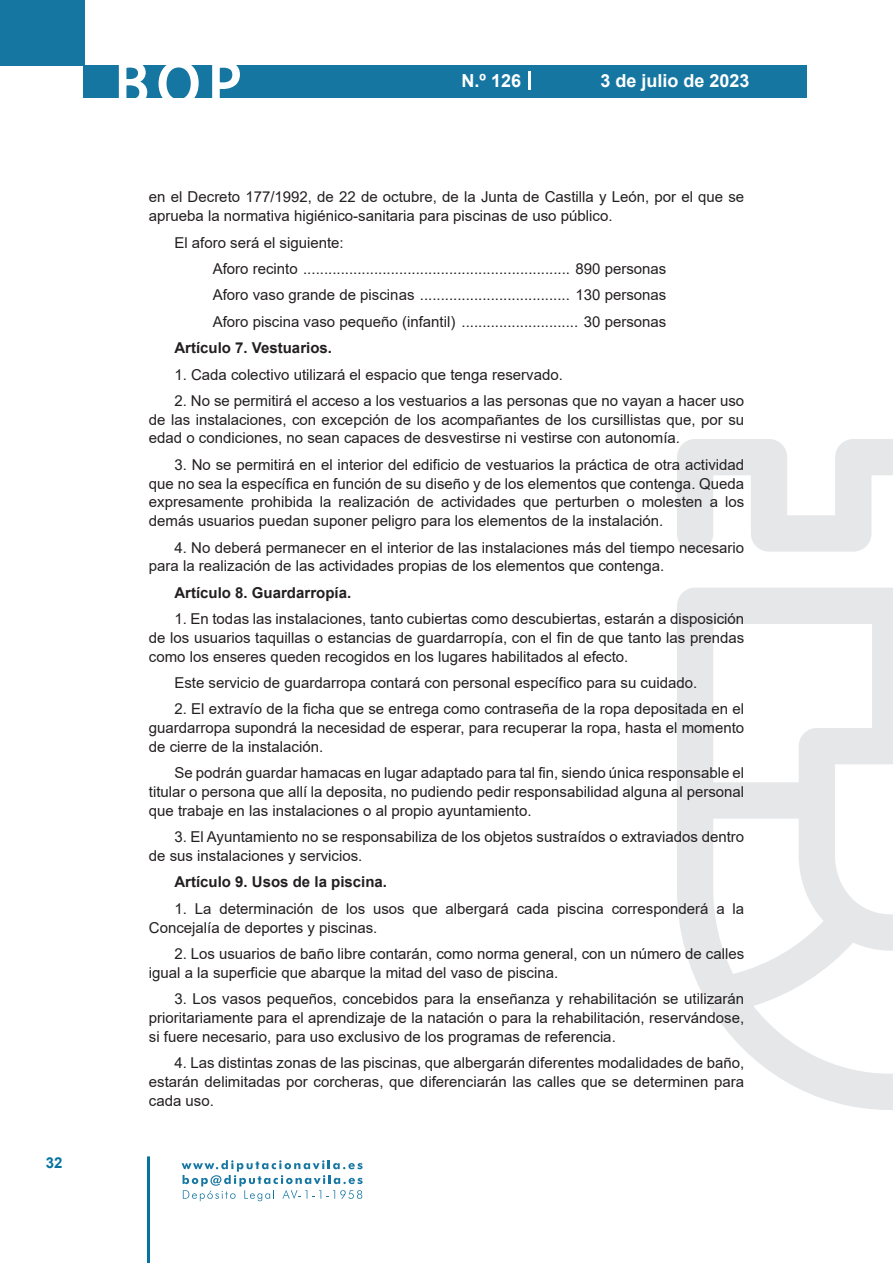
<style>
.page{position:relative;width:893px;height:1263px;background:#fff}
.page>*{position:absolute;margin:0;border:0;box-sizing:border-box;transform-origin:0 0}
.t1{font:500 61.5px "Avant Garde";color:#fff}
.t2{font:700 18px "Arial";color:#fff}
.texto_normal{font:15px/18.8px "Arial";color:#231f20;text-align:justify}
.texto_normal-2{font:700 15px "Arial";color:#231f20}
.t3{font:700 15px "Arial";color:#04739f}
</style>
<div class="page">
<div style="left:0;top:0;width:85px;height:65px;background:#1676a2"></div>
<div style="left:84px;top:65px;width:723px;height:33px;background:#1676a2"></div>
<svg style="left:118px;top:65px;width:30px;height:33px"></svg>
<svg style="left:158px;top:65px;width:41px;height:33px"></svg>
<svg style="left:212px;top:65px;width:28px;height:33px"></svg>
<svg style="left:182px;top:1160px;width:181px;height:41px"></svg>
<hr style="left:147px;top:1156px;width:3px;height:107px;background:#04739f">
<svg style="left:529px;top:71px;width:2px;height:19px"></svg>
<svg style="left:677px;top:439px;width:216px;height:671px"></svg>
<p class="t3" style="left:46px;top:1152px;width:18px">32</p>
<h1 class="t1" style="left:115px;top:46px;width:128px">BOP</h1>
<p class="t2" style="left:462px;top:68px;width:61px">N.º 126</p>
<p class="t2" style="left:600px;top:68px;width:151px">3 de julio de 2023</p>
<p class="texto_normal" style="left:149px;top:188px;width:597px">en el Decreto 177/1992, de 22 de octubre, de la Junta de Castilla y León, por el que se aprueba la normativa higiénico-sanitaria para piscinas de uso público.</p>
<p class="texto_normal" style="left:174px;top:233px;width:171px">El aforo será el siguiente:</p>
<p class="texto_normal" style="left:213px;top:259px;width:455px">Aforo recinto ................................................................ 890 personas</p>
<p class="texto_normal" style="left:213px;top:286px;width:455px">Aforo vaso grande de piscinas .................................... 130 personas</p>
<p class="texto_normal" style="left:213px;top:312px;width:455px">Aforo piscina vaso pequeño (infantil) ............................ 30 personas</p>
<p class="texto_normal-2" style="left:174px;top:337px;width:159px">Artículo 7. Vestuarios.</p>
<p class="texto_normal" style="left:174px;top:365px;width:390px">1. Cada colectivo utilizará el espacio que tenga reservado.</p>
<p class="texto_normal" style="left:149px;top:391px;width:597px;text-indent:26px">2. No se permitirá el acceso a los vestuarios a las personas que no vayan a hacer uso de las instalaciones, con excepción de los acompañantes de los cursillistas que, por su edad o condiciones, no sean capaces de desvestirse ni vestirse con autonomía.</p>
<p class="texto_normal" style="left:149px;top:455px;width:597px;text-indent:26px">3. No se permitirá en el interior del edificio de vestuarios la práctica de otra actividad que no sea la específica en función de su diseño y de los elementos que contenga. Queda expresamente prohibida la realización de actividades que perturben o molesten a los demás usuarios puedan suponer peligro para los elementos de la instalación.</p>
<p class="texto_normal" style="left:149px;top:538px;width:597px;text-indent:26px">4. No deberá permanecer en el interior de las instalaciones más del tiempo necesario para la realización de las actividades propias de los elementos que contenga.</p>
<p class="texto_normal-2" style="left:174px;top:582px;width:178px">Artículo 8. Guardarropía.</p>
<p class="texto_normal" style="left:149px;top:609px;width:597px;text-indent:26px">1. En todas las instalaciones, tanto cubiertas como descubiertas, estarán a disposición de los usuarios taquillas o estancias de guardarropía, con el fin de que tanto las prendas como los enseres queden recogidos en los lugares habilitados al efecto.</p>
<p class="texto_normal" style="left:174px;top:673px;width:524px">Este servicio de guardarropa contará con personal específico para su cuidado.</p>
<p class="texto_normal" style="left:149px;top:700px;width:597px;text-indent:26px">2. El extravío de la ficha que se entrega como contraseña de la ropa depositada en el guardarropa supondrá la necesidad de esperar, para recuperar la ropa, hasta el momento de cierre de la instalación.</p>
<p class="texto_normal" style="left:149px;top:764px;width:597px;text-indent:26px">Se podrán guardar hamacas en lugar adaptado para tal fin, siendo única responsable el titular o persona que allí la deposita, no pudiendo pedir responsabilidad alguna al personal que trabaje en las instalaciones o al propio ayuntamiento.</p>
<p class="texto_normal" style="left:149px;top:827px;width:597px;text-indent:26px">3. El Ayuntamiento no se responsabiliza de los objetos sustraídos o extraviados dentro de sus instalaciones y servicios.</p>
<p class="texto_normal-2" style="left:174px;top:871px;width:214px">Artículo 9. Usos de la piscina.</p>
<p class="texto_normal" style="left:149px;top:899px;width:597px;text-indent:26px">1. La determinación de los usos que albergará cada piscina corresponderá a la<br>Concejalía de deportes y piscinas.</p>
<p class="texto_normal" style="left:149px;top:944px;width:597px;text-indent:26px">2. Los usuarios de baño libre contarán, como norma general, con un número de calles igual a la superficie que abarque la mitad del vaso de piscina.</p>
<p class="texto_normal" style="left:149px;top:989px;width:597px;text-indent:26px">3. Los vasos pequeños, concebidos para la enseñanza y rehabilitación se utilizarán prioritariamente para el aprendizaje de la natación o para la rehabilitación, reservándose, si fuere necesario, para uso exclusivo de los programas de referencia.</p>
<p class="texto_normal" style="left:149px;top:1053px;width:597px;text-indent:26px">4. Las distintas zonas de las piscinas, que albergarán diferentes modalidades de baño, estarán delimitadas por corcheras, que diferenciarán las calles que se determinen para cada uso.</p>
</div>
